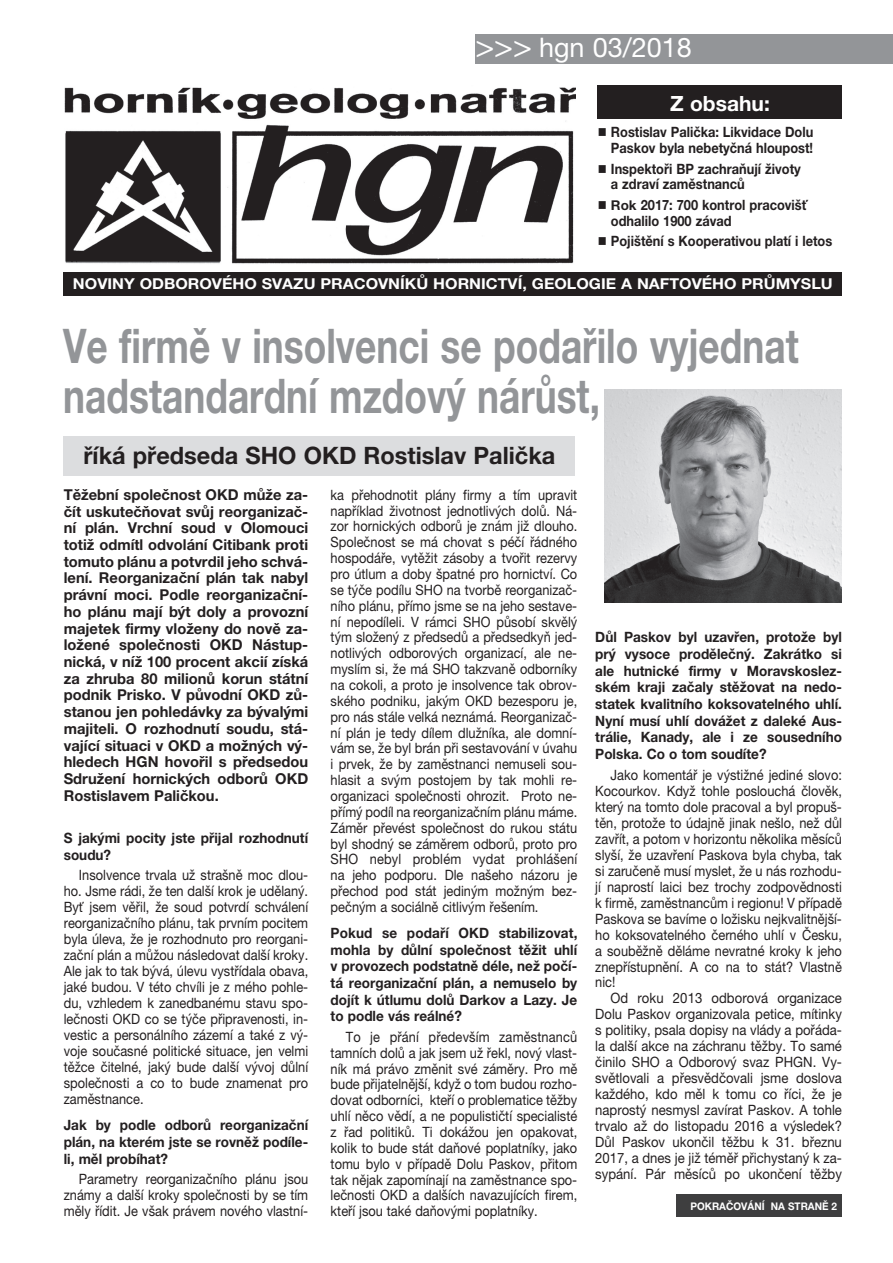
<style>
.page{position:relative;width:893px;height:1263px;background:#fff}
.page>*{position:absolute;margin:0;border:0;box-sizing:border-box;transform-origin:0 0}
.t1{font:700 47.85px/49.7px "Helvetica Neue LT Pro";color:#939598;scale:.77 1}
.t2{font:27px "Helvetica Neue LT Pro";color:#fff}
.t3{font:700 24px "Helvetica Neue LT Pro";color:#231f20}
.t4{font:700 21px "Helvetica Neue LT Pro";color:#fff}
.t5{font:700 15px/16.6px "Helvetica Neue LT Pro";color:#231f20;text-align:justify}
.t6{font:700 15px "Helvetica Neue LT Pro";color:#fff;scale:1.07 1}
.t7{font:14.25px/15.9px "Helvetica Neue LT Pro";color:#231f20;text-align:justify;scale:.9 1}
.t8{font:700 14.25px/16.6px "Helvetica Neue LT Pro";color:#231f20;text-align:justify;scale:.95 1}
.t9{font:14.25px/15.9px "Helvetica Neue LT Pro";color:#231f20;text-align:justify;scale:.92 1}
.t10{font:700 14.25px/15.8px "Helvetica Neue LT Pro";color:#231f20;scale:.9 1}
.t11{font:700 10.5px "Helvetica Neue LT Pro";color:#fff;scale:.95 1}
.s1{font-size:31.5px}
.s2{font-size:13.5px}
</style>
<div class="page">
<div style="left:475px;top:34px;width:418px;height:30px;background:#939598"></div>
<img style="left:64px;top:87px;width:511px;height:177px">
<div style="left:64px;top:272px;width:778px;height:23px;background:#231f20"></div>
<div style="left:598px;top:85px;width:244px;height:33px;background:#231f20"></div>
<div style="left:676px;top:1194px;width:166px;height:22px;background:#3e3e3f"></div>
<div style="left:64px;top:436px;width:511px;height:40px;background:#dcdddf"></div>
<img style="left:604px;top:389px;width:238px;height:214px">
<h2 class="t2" style="left:475px;top:31px;width:218px"><span class="s1">&gt;&gt;&gt;</span> hgn 03/2018</h2>
<h3 class="t4" style="left:670px;top:90px;width:101px">Z obsahu:</h3>
<p class="t10" style="left:598px;top:124px;width:241px;text-align:right">■ Rostislav Palička: Likvidace Dolu<br>Paskov byla nebetyčná hloupost!</p>
<p class="t10" style="left:611px;top:160px;width:212px;text-indent:-13px">■ Inspektoři BP zachraňují životy a zdraví zaměstnanců</p>
<p class="t10" style="left:611px;top:197px;width:220px;text-indent:-13px">■ <span class="s2">Rok</span> 2017: 700 kontrol pracovišť odhalilo 1900 závad</p>
<p class="t10" style="left:598px;top:233px;width:262px">■ Pojištění s Kooperativou platí i letos</p>
<p class="t6" style="left:73px;top:275px;width:712px">NOVINY ODBOROVÉHO SVAZU PRACOVNÍKŮ HORNICTVÍ, GEOLOGIE A NAFTOVÉHO PRŮMYSLU</p>
<h1 class="t1" style="left:63px;top:320px;width:957px">Ve firmě v insolvenci se podařilo vyjednat nadstandardní mzdový nárůst,</h1>
<h3 class="t3" style="left:83px;top:441px;width:473px">říká předseda SHO OKD Rostislav Palička</h3>
<p class="t5" style="left:64px;top:486px;width:246px">Těžební společnost OKD může za&shy;čít uskutečňovat svůj reorganizač&shy;ní plán. Vrchní soud v Olomouci totiž odmítl odvolání Citibank proti tomuto plánu a potvrdil jeho schvá&shy;lení. Reorganizační plán tak nabyl právní moci. Podle reorganizační&shy;ho plánu mají být doly a provozní majetek firmy vloženy do nově za&shy;ložené společnosti OKD Nástup&shy;nická, v níž 100 procent akcií získá za zhruba 80 milionů korun státní podnik Prisko. V původní OKD zů&shy;stanou jen pohledávky za bývalými majiteli. O rozhodnutí soudu, stá&shy;vající situaci v OKD a možných vý&shy;hledech HGN hovořil s předsedou Sdružení hornických odborů OKD Rostislavem Paličkou.</p>
<p class="t8" style="left:64px;top:829px;width:259px">S jakými pocity jste přijal rozhodnutí soudu?</p>
<p class="t7" style="left:64px;top:867px;width:273px;text-indent:15px">Insolvence trvala už strašně moc dlou&shy;ho. Jsme rádi, že ten další krok je udělaný.<br>Byť jsem věřil, že soud potvrdí schválení reorganizačního plánu, tak prvním pocitem byla úleva, že je rozhodnuto pro reorgani&shy;zační plán a můžou následovat další kroky.<br>Ale jak to tak bývá, úlevu vystřídala obava, jaké budou. V této chvíli je z mého pohle&shy;du, vzhledem k zanedbanému stavu spo&shy;lečnosti OKD co se týče připravenosti, in&shy;vestic a personálního zázemí a také z vý&shy;voje současné politické situace, jen velmi těžce čitelné, jaký bude další vývoj důlní společnosti a co to bude znamenat pro zaměstnance.</p>
<p class="t8" style="left:64px;top:1116px;width:259px">Jak by podle odborů reorganizační plán, na kterém jste se rovněž podíle&shy;li, měl probíhat?</p>
<p class="t7" style="left:64px;top:1171px;width:273px;text-indent:15px">Parametry reorganizačního plánu jsou známy a další kroky společnosti by se tím měly řídit. Je však právem nového vlastní-</p>
<p class="t7" style="left:331px;top:486px;width:276px">ka přehodnotit plány firmy a tím upravit například životnost jednotlivých dolů. Ná&shy;zor hornických odborů je znám již dlouho.<br>Společnost se má chovat s péčí řádného hospodáře, vytěžit zásoby a tvořit rezervy pro útlum a doby špatné pro hornictví. Co se týče podílu SHO na tvorbě reorganizač&shy;ního plánu, přímo jsme se na jeho sestave&shy;ní nepodíleli. V rámci SHO působí skvělý tým složený z předsedů a předsedkyň jed&shy;notlivých odborových organizací, ale ne&shy;myslím si, že má SHO takzvaně odborníky na cokoli, a proto je insolvence tak obrov&shy;ského podniku, jakým OKD bezesporu je, pro nás stále velká neznámá. Reorganizač&shy;ní plán je tedy dílem dlužníka, ale domní&shy;vám se, že byl brán při sestavování v úvahu i prvek, že by zaměstnanci nemuseli sou&shy;hlasit a svým postojem by tak mohli re&shy;organizaci společnosti ohrozit. Proto ne&shy;přímý podíl na reorganizačním plánu máme.<br>Záměr převést společnost do rukou státu byl shodný se záměrem odborů, proto pro SHO nebyl problém vydat prohlášení na jeho podporu. Dle našeho názoru je přechod pod stát jediným možným bez&shy;pečným a sociálně citlivým řešením.</p>
<p class="t8" style="left:331px;top:924px;width:261px">Pokud se podaří OKD stabilizovat, mohla by důlní společnost těžit uhlí v provozech podstatně déle, než počí&shy;tá reorganizační plán, a nemuselo by dojít k útlumu dolů Darkov a Lazy. Je to podle vás reálné?</p>
<p class="t7" style="left:331px;top:1029px;width:276px;text-indent:15px">To je přání především zaměstnanců tamních dolů a jak jsem už řekl, nový vlast&shy;ník má právo změnit své záměry. Pro mě bude přijatelnější, když o tom budou rozho&shy;dovat odborníci, kteří o problematice těžby uhlí něco vědí, a ne populističtí specialisté z řad politiků. Ti dokážou jen opakovat, kolik to bude stát daňové poplatníky, jako tomu bylo v případě Dolu Paskov, přitom tak nějak zapomínají na zaměstnance spo&shy;lečnosti OKD a dalších navazujících firem, kteří jsou také daňovými poplatníky.</p>
<p class="t8" style="left:595px;top:628px;width:261px">Důl Paskov byl uzavřen, protože byl prý vysoce prodělečný. Zakrátko si ale hutnické firmy v Moravskoslez&shy;ském kraji začaly stěžovat na nedo&shy;statek kvalitního koksovatelného uhlí.<br>Nyní musí uhlí dovážet z daleké Aus&shy;trálie, Kanady, ale i ze sousedního Polska. Co o tom soudíte?</p>
<p class="t7" style="left:595px;top:767px;width:276px;text-indent:15px">Jako komentář je výstižné jediné slovo:<br>Kocourkov. Když tohle poslouchá člověk, který na tomto dole pracoval a byl propuš&shy;těn, protože to údajně jinak nešlo, než důl zavřít, a potom v horizontu několika měsíců slyší, že uzavření Paskova byla chyba, tak si zaručeně musí myslet, že u nás rozhodu&shy;jí naprostí laici bez trochy zodpovědnosti k firmě, zaměstnancům i regionu! V případě Paskova se bavíme o ložisku nejkvalitnější&shy;ho koksovatelného černého uhlí v Česku, a souběžně děláme nevratné kroky k jeho znepřístupnění. A co na to stát? Vlastně nic!</p>
<p class="t9" style="left:595px;top:990px;width:270px;text-indent:15px">Od roku 2013 odborová organizace Dolu Paskov organizovala petice, mítinky s politiky, psala dopisy na vlády a pořáda&shy;la další akce na záchranu těžby. To samé činilo SHO a Odborový svaz PHGN. Vy&shy;světlovali a přesvědčovali jsme doslova každého, kdo měl k tomu co říci, že je naprostý nesmysl zavírat Paskov. A tohle trvalo až do listopadu 2016 a výsledek?<br>Důl Paskov ukončil těžbu k 31. březnu 2017, a dnes je již téměř přichystaný k za&shy;sypání. Pár měsíců po ukončení těžby</p>
<p class="t11" style="left:690px;top:1199px;width:156px">POKRAČOVÁNÍ NA STRANĚ 2</p>
</div>
